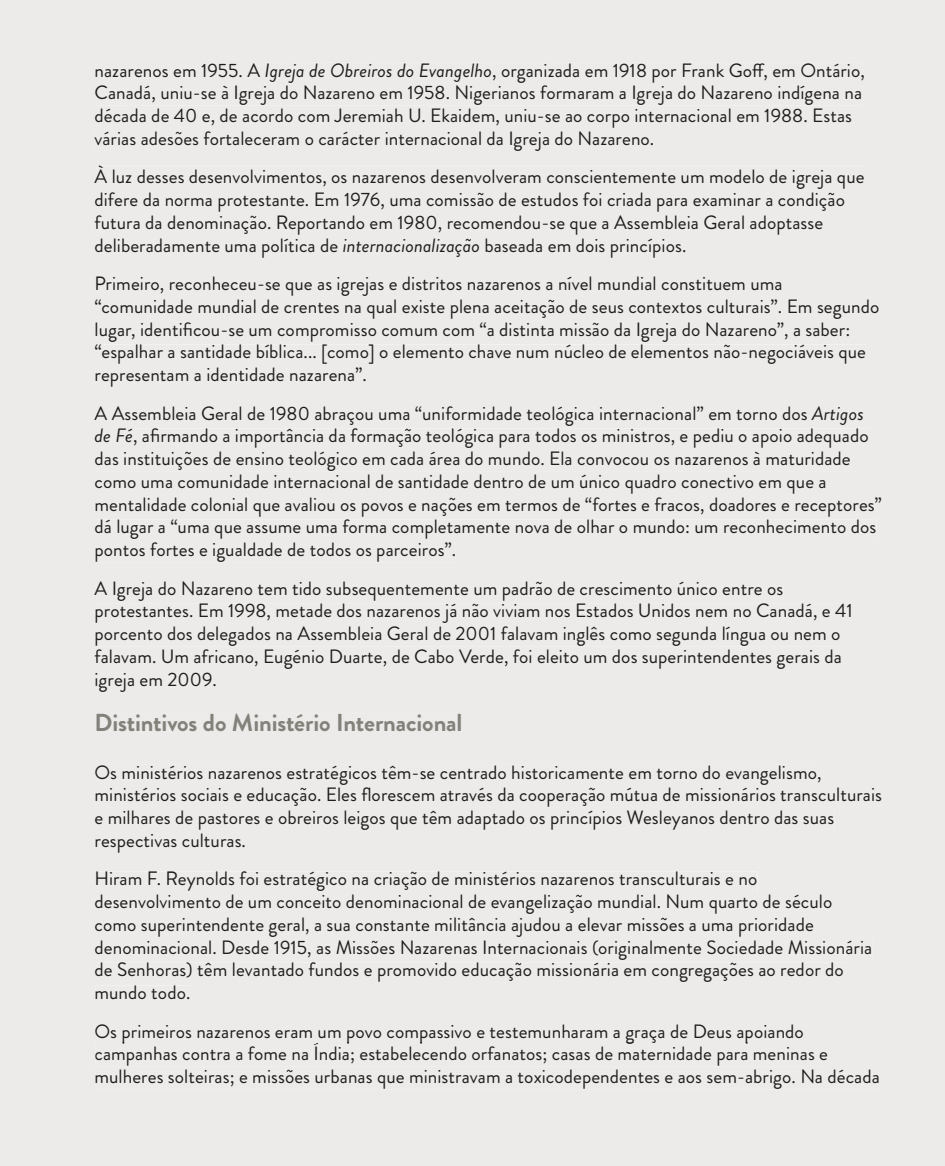
<style>
.page{position:relative;width:945px;height:1166px;background:#fff}
.page>*{position:absolute;margin:0;border:0;box-sizing:border-box;transform-origin:0 0}
.t1{font:700 24.5px "Brandon Grotesque";letter-spacing:-.005em;color:#82817a}
.t2{font:700 24.5px "Brandon Grotesque";color:#898880}
.t3{font:19.25px/22.8px "Brandon Grotesque";letter-spacing:.005em;color:#211d1e}
.t4{font:19.25px "Brandon Grotesque";color:#231f20}
.s1{font-style:italic}
</style>
<div class="page">
<div style="left:0;top:0;width:945px;height:1165px;background:#ecebe9"></div>
<div style="left:96px;top:63px;width:164px;height:14px;background:#ecebe9"></div>
<div style="left:266px;top:63px;width:225px;height:19px;background:#ecebe9"></div>
<div style="left:493px;top:63px;width:372px;height:19px;background:#ecebe9"></div>
<div style="left:95px;top:86px;width:767px;height:19px;background:#ecebe9"></div>
<div style="left:95px;top:108px;width:757px;height:20px;background:#ecebe9"></div>
<div style="left:95px;top:131px;width:558px;height:20px;background:#ecebe9"></div>
<div style="left:95px;top:166px;width:770px;height:23px;background:#ecebe9"></div>
<div style="left:95px;top:192px;width:750px;height:20px;background:#ecebe9"></div>
<div style="left:95px;top:215px;width:728px;height:19px;background:#ecebe9"></div>
<div style="left:95px;top:238px;width:243px;height:19px;background:#ecebe9"></div>
<div style="left:343px;top:238px;width:136px;height:18px;background:#ecebe9"></div>
<div style="left:480px;top:238px;width:205px;height:19px;background:#ecebe9"></div>
<div style="left:96px;top:276px;width:687px;height:20px;background:#ecebe9"></div>
<div style="left:95px;top:299px;width:784px;height:20px;background:#ecebe9"></div>
<div style="left:96px;top:322px;width:754px;height:19px;background:#ecebe9"></div>
<div style="left:95px;top:345px;width:771px;height:19px;background:#ecebe9"></div>
<div style="left:96px;top:367px;width:270px;height:20px;background:#ecebe9"></div>
<div style="left:95px;top:406px;width:713px;height:19px;background:#ecebe9"></div>
<div style="left:812px;top:406px;width:52px;height:18px;background:#ecebe9"></div>
<div style="left:95px;top:429px;width:37px;height:13px;background:#ecebe9"></div>
<div style="left:134px;top:429px;width:735px;height:19px;background:#ecebe9"></div>
<div style="left:95px;top:452px;width:756px;height:19px;background:#ecebe9"></div>
<div style="left:95px;top:474px;width:732px;height:20px;background:#ecebe9"></div>
<div style="left:96px;top:497px;width:786px;height:19px;background:#ecebe9"></div>
<div style="left:95px;top:520px;width:781px;height:19px;background:#ecebe9"></div>
<div style="left:96px;top:542px;width:359px;height:20px;background:#ecebe9"></div>
<div style="left:95px;top:581px;width:688px;height:19px;background:#ecebe9"></div>
<div style="left:96px;top:604px;width:757px;height:19px;background:#ecebe9"></div>
<div style="left:96px;top:626px;width:745px;height:20px;background:#ecebe9"></div>
<div style="left:95px;top:649px;width:747px;height:20px;background:#ecebe9"></div>
<div style="left:96px;top:672px;width:120px;height:19px;background:#ecebe9"></div>
<div style="left:97px;top:714px;width:364px;height:17px;background:#ecebe9"></div>
<div style="left:95px;top:765px;width:727px;height:19px;background:#ecebe9"></div>
<div style="left:96px;top:787px;width:786px;height:20px;background:#ecebe9"></div>
<div style="left:95px;top:810px;width:739px;height:20px;background:#ecebe9"></div>
<div style="left:96px;top:833px;width:149px;height:19px;background:#ecebe9"></div>
<div style="left:96px;top:871px;width:661px;height:20px;background:#ecebe9"></div>
<div style="left:95px;top:894px;width:737px;height:20px;background:#ecebe9"></div>
<div style="left:95px;top:917px;width:719px;height:19px;background:#ecebe9"></div>
<div style="left:95px;top:940px;width:777px;height:19px;background:#ecebe9"></div>
<div style="left:95px;top:962px;width:749px;height:20px;background:#ecebe9"></div>
<div style="left:96px;top:985px;width:93px;height:14px;background:#ecebe9"></div>
<div style="left:95px;top:1024px;width:709px;height:18px;background:#ecebe9"></div>
<div style="left:95px;top:1042px;width:733px;height:24px;background:#ecebe9"></div>
<hr style="left:95px;top:1042px;width:709px;height:1px;background:#ecebe9">
<div style="left:96px;top:1069px;width:784px;height:20px;background:#ecebe9"></div>
<p class="t3" style="left:94px;top:61px;width:772px">nazarenos em 1955. A <span class="s1">Igreja de Obreiros do Evangelho</span>, organizada em 1918 por Frank Goff, em Ontário, Canadá, uniu-se à Igreja do Nazareno em 1958. Nigerianos formaram a Igreja do Nazareno indígena na década de 40 e, de acordo com Jeremiah U. Ekaidem, uniu-se ao corpo internacional em 1988. Estas várias adesões fortaleceram o carácter internacional da Igreja do Nazareno.</p>
<p class="t3" style="left:94px;top:167px;width:772px">À luz desses desenvolvimentos, os nazarenos desenvolveram conscientemente um modelo de igreja que difere da norma protestante. Em 1976, uma comissão de estudos foi criada para examinar a condição futura da denominação. Reportando em 1980, recomendou-se que a Assembleia Geral adoptasse deliberadamente uma política de <span class="s1">internacionalização</span> baseada em dois princípios.</p>
<p class="t3" style="left:94px;top:274px;width:786px">Primeiro, reconheceu-se que as igrejas e distritos nazarenos a nível mundial constituem uma “comunidade mundial de crentes na qual existe plena aceitação de seus contextos culturais”. Em segundo lugar, identificou-se um compromisso comum com “a distinta missão da Igreja do Nazareno”, a saber: “espalhar a santidade bíblica... [como] o elemento chave num núcleo de elementos não-negociáveis que representam a identidade nazarena”.</p>
<p class="t3" style="left:94px;top:404px;width:789px">A Assembleia Geral de 1980 abraçou uma “uniformidade teológica internacional” em torno dos <span class="s1">Artigos de Fé</span>, afirmando a importância da formação teológica para todos os ministros, e pediu o apoio adequado das instituições de ensino teológico em cada área do mundo. Ela convocou os nazarenos à maturidade como uma comunidade internacional de santidade dentro de um único quadro conectivo em que a mentalidade colonial que avaliou os povos e nações em termos de “fortes e fracos, doadores e receptores” dá lugar a “uma que assume uma forma completamente nova de olhar o mundo: um reconhecimento dos pontos fortes e igualdade de todos os parceiros”.</p>
<p class="t3" style="left:94px;top:579px;width:760px">A Igreja do Nazareno tem tido subsequentemente um padrão de crescimento único entre os protestantes. Em 1998, metade dos nazarenos já não viviam nos Estados Unidos nem no Canadá, e 41 porcento dos delegados na Assembleia Geral de 2001 falavam inglês como segunda língua ou nem o falavam. Um africano, Eugénio Duarte, de Cabo Verde, foi eleito um dos superintendentes gerais da igreja em 2009.</p>
<p class="t1" style="left:94px;top:714px;width:370px">Distintivos do Ministério Internacional</p>
<p class="t3" style="left:94px;top:762px;width:789px">Os ministérios nazarenos estratégicos têm-se centrado historicamente em torno do evangelismo, ministérios sociais e educação. Eles florescem através da cooperação mútua de missionários transculturais e milhares de pastores e obreiros leigos que têm adaptado os princípios Wesleyanos dentro das suas respectivas culturas.</p>
<p class="t3" style="left:94px;top:869px;width:779px">Hiram F. Reynolds foi estratégico na criação de ministérios nazarenos transculturais e no desenvolvimento de um conceito denominacional de evangelização mundial. Num quarto de século como superintendente geral, a sua constante militância ajudou a elevar missões a uma prioridade denominacional. Desde 1915, as Missões Nazarenas Internacionais (originalmente Sociedade Missionária de Senhoras) têm levantado fundos e promovido educação missionária em congregações ao redor do mundo todo.</p>
<p class="t3" style="left:94px;top:1021px;width:735px">Os rimeiros nazarenos eram um ovo com assivo e testemunharam a raça de Deus a oiando campanhas contra a fome na Índia; estabelecendo orfanatos; casas de maternidade para meninas e</p>
<p class="t4" style="left:752px;top:63px;width:8px">f</p>
<p class="t2" style="left:286px;top:714px;width:29px">t r</p>
<p class="t2" style="left:375px;top:714px;width:10px">r</p>
<p class="t4" style="left:222px;top:810px;width:24px">t r</p>
<p class="t4" style="left:297px;top:810px;width:8px">r</p>
<p class="t3" style="left:121px;top:1021px;width:11px">p</p>
<p class="t3" style="left:346px;top:1021px;width:11px">p</p>
<p class="t3" style="left:419px;top:1021px;width:11px">p</p>
<p class="t3" style="left:625px;top:1021px;width:10px">g</p>
<p class="t3" style="left:745px;top:1021px;width:11px">p</p>
<p class="t3" style="left:94px;top:1067px;width:787px">mulheres solteiras; e missões urbanas que ministravam a toxicodependentes e aos sem-abrigo. Na década</p>
</div>
